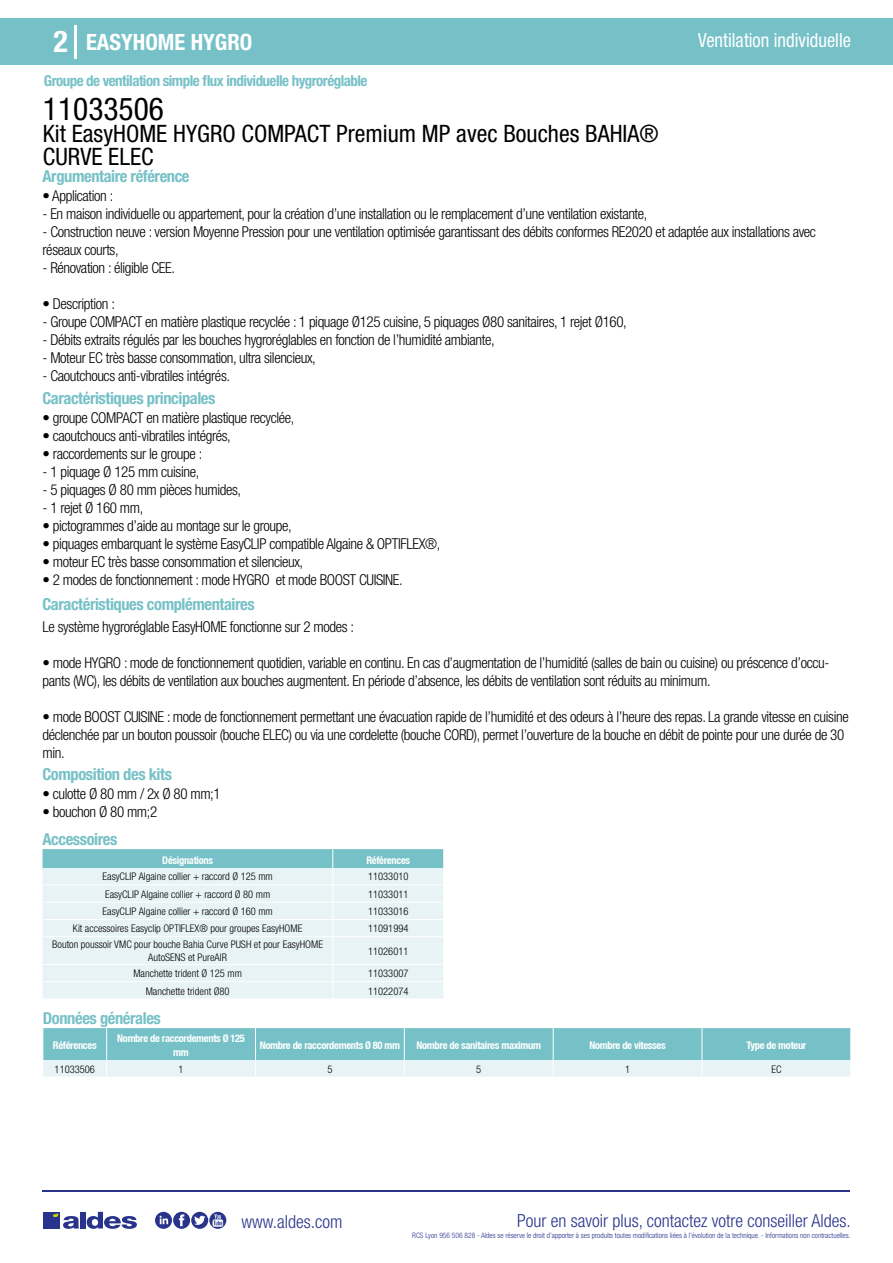
<style>
.page{position:relative;width:893px;height:1263px;background:#fff}
.page>*{position:absolute;margin:0;border:0;box-sizing:border-box;transform-origin:0 0}
.t1{font:condensed 31.5px "Helvetica Neue LT Std";color:#000}
.t2{font:700 condensed 30px "Helvetica Neue LT Std";color:#fff}
.t3{font:condensed 24px/22.5px "Helvetica Neue LT Std";color:#000}
.t4{font:700 condensed 22.5px "Helvetica Neue LT Std";color:#fff}
.t5{font:condensed 19.5px "Helvetica Neue LT Std";color:#fff;scale:.95 1}
.t6{font:300 condensed 18px "Helvetica Neue";color:#28348b}
.t7{font:700 condensed 16.5px "Helvetica Neue LT Std";letter-spacing:-.025em;color:#76c1c7}
.t8{font:300 condensed 15px/18px "Helvetica Neue LT Std";letter-spacing:-.025em;color:#000}
.t9{font:700 condensed 15px "Helvetica Neue LT Std";letter-spacing:-.035em;color:#76c1c7}
.t10{font:300 condensed 10.5px/12.6px "Helvetica Neue";color:#000;text-align:center}
.t11{font:700 condensed 10.5px/13.5px "Helvetica Neue";letter-spacing:-.03em;color:#fff;text-align:center}
.t12{font:300 condensed 7.5px "Helvetica Neue";color:#28348b}
</style>
<div class="page">
<div style="left:0;top:18px;width:893px;height:46px;background:#76c1c7"></div>
<hr style="left:74px;top:25px;width:2px;height:33px;background:#fff">
<hr style="left:43px;top:1190px;width:807px;height:1px;background:#28348b">
<svg style="left:155px;top:1212px;width:71px;height:17px"></svg>
<div style="left:43px;top:1212px;width:17px;height:16px;background:#28348b"></div>
<div style="left:80px;top:1212px;width:6px;height:16px;background:#28348b"></div>
<svg style="left:87px;top:1212px;width:50px;height:17px"></svg>
<svg style="left:53px;top:1213px;width:26px;height:16px"></svg>
<svg style="left:43px;top:849px;width:401px;height:149px;background:#daedef"></svg>
<svg style="left:43px;top:1028px;width:808px;height:49px;background:#9ed2d7"></svg>
<h2 class="t2" style="left:54px;top:24px;width:16px">2</h2>
<h3 class="t4" style="left:86px;top:28px;width:168px">EASYHOME HYGRO</h3>
<h3 class="t5" style="left:698px;top:29px;width:162px">Ventilation individuelle</h3>
<p class="t9" style="left:44px;top:71px;width:325px">Groupe de ventilation simple flux individuelle hygroréglable</p>
<h1 class="t1" style="left:43px;top:91px;width:122px">11033506</h1>
<h3 class="t3" style="left:43px;top:123px;width:617px">Kit EasyHOME HYGRO COMPACT Premium MP avec Bouches BAHIA®<br>CURVE ELEC</h3>
<p class="t7" style="left:43px;top:166px;width:149px">Argumentaire référence</p>
<p class="t8" style="left:43px;top:187px;width:72px">• Application :</p>
<p class="t8" style="left:43px;top:205px;width:606px">- En maison individuelle ou appartement, pour la création d’une installation ou le remplacement d’une ventilation existante,</p>
<p class="t8" style="left:43px;top:223px;width:775px">- Construction neuve : version Moyenne Pression pour une ventilation optimisée garantissant des débits conformes RE2020 et adaptée aux installations avec réseaux courts,</p>
<p class="t8" style="left:43px;top:259px;width:134px">- Rénovation : éligible CEE.</p>
<p class="t8" style="left:43px;top:295px;width:74px">• Description :</p>
<p class="t8" style="left:43px;top:313px;width:586px">- Groupe COMPACT en matière plastique recyclée : 1 piquage Ø125 cuisine, 5 piquages Ø80 sanitaires, 1 rejet Ø160,</p>
<p class="t8" style="left:43px;top:331px;width:454px">- Débits extraits régulés par les bouches hygroréglables en fonction de l’humidité ambiante,</p>
<p class="t8" style="left:43px;top:349px;width:275px">- Moteur EC très basse consommation, ultra silencieux,</p>
<p class="t8" style="left:43px;top:367px;width:189px">- Caoutchoucs anti-vibratiles intégrés.</p>
<p class="t7" style="left:43px;top:388px;width:174px">Caractéristiques principales</p>
<p class="t8" style="left:43px;top:409px;width:254px">• groupe COMPACT en matière plastique recyclée,</p>
<p class="t8" style="left:43px;top:427px;width:190px">• caoutchoucs anti-vibratiles intégrés,</p>
<p class="t8" style="left:43px;top:445px;width:161px">• raccordements sur le groupe :</p>
<p class="t8" style="left:43px;top:463px;width:158px">- 1 piquage Ø 125 mm cuisine,</p>
<p class="t8" style="left:43px;top:481px;width:200px">- 5 piquages Ø 80 mm pièces humides,</p>
<p class="t8" style="left:43px;top:499px;width:102px">- 1 rejet Ø 160 mm,</p>
<p class="t8" style="left:43px;top:517px;width:251px">• pictogrammes d’aide au montage sur le groupe,</p>
<p class="t8" style="left:43px;top:535px;width:399px">• piquages embarquant le système EasyCLIP compatible Algaine &amp; OPTIFLEX®,</p>
<p class="t8" style="left:43px;top:553px;width:262px">• moteur EC très basse consommation et silencieux,</p>
<p class="t8" style="left:43px;top:571px;width:362px">• 2 modes de fonctionnement : mode HYGRO et mode BOOST CUISINE.</p>
<p class="t7" style="left:43px;top:594px;width:214px">Caractéristiques complémentaires</p>
<p class="t8" style="left:43px;top:617px;width:313px">Le système hygroréglable EasyHOME fonctionne sur 2 modes :</p>
<p class="t8" style="left:43px;top:653px;width:788px">• mode HYGRO : mode de fonctionnement quotidien, variable en continu. En cas d’augmentation de l’humidité (salles de bain ou cuisine) ou préscence d’occu&shy;pants (WC), les débits de ventilation aux bouches augmentent. En période d’absence, les débits de ventilation sont réduits au minimum.</p>
<p class="t8" style="left:43px;top:707px;width:808px">• mode BOOST CUISINE : mode de fonctionnement permettant une évacuation rapide de l’humidité et des odeurs à l’heure des repas. La grande vitesse en cuisine déclenchée par un bouton poussoir (bouche ELEC) ou via une cordelette (bouche CORD), permet l’ouverture de la bouche en débit de pointe pour une durée de 30 min.</p>
<p class="t7" style="left:43px;top:764px;width:131px">Composition des kits</p>
<p class="t8" style="left:43px;top:785px;width:180px">• culotte Ø 80 mm / 2x Ø 80 mm;1</p>
<p class="t8" style="left:43px;top:803px;width:116px">• bouchon Ø 80 mm;2</p>
<p class="t7" style="left:43px;top:829px;width:76px">Accessoires</p>
<p class="t11" style="left:162px;top:853px;width:52px">Désignations</p>
<p class="t11" style="left:366px;top:853px;width:45px">Références</p>
<p class="t10" style="left:103px;top:870px;width:172px">EasyCLIP Algaine collier + raccord Ø 125 mm</p>
<p class="t10" style="left:368px;top:870px;width:42px">11033010</p>
<p class="t10" style="left:105px;top:888px;width:167px">EasyCLIP Algaine collier + raccord Ø 80 mm</p>
<p class="t10" style="left:368px;top:888px;width:42px">11033011</p>
<p class="t10" style="left:103px;top:905px;width:172px">EasyCLIP Algaine collier + raccord Ø 160 mm</p>
<p class="t10" style="left:368px;top:905px;width:42px">11033016</p>
<p class="t10" style="left:73px;top:922px;width:231px">Kit accessoires Easyclip OPTIFLEX® pour groupes EasyHOME</p>
<p class="t10" style="left:368px;top:922px;width:42px">11091994</p>
<p class="t10" style="left:52px;top:938px;width:272px">Bouton poussoir VMC pour bouche Bahia Curve PUSH et pour EasyHOME<br>AutoSENS et PureAIR</p>
<p class="t10" style="left:368px;top:945px;width:42px">11026011</p>
<p class="t10" style="left:133px;top:967px;width:110px">Manchette trident Ø 125 mm</p>
<p class="t10" style="left:368px;top:967px;width:42px">11033007</p>
<p class="t10" style="left:146px;top:984px;width:85px">Manchette trident Ø80</p>
<p class="t10" style="left:368px;top:984px;width:42px">11022074</p>
<p class="t7" style="left:43px;top:1008px;width:119px">Données générales</p>
<p class="t11" style="left:53px;top:1038px;width:45px">Références</p>
<p class="t11" style="left:117px;top:1032px;width:129px">Nombre de raccordements Ø 125 mm</p>
<p class="t11" style="left:260px;top:1038px;width:142px">Nombre de raccordements Ø 80 mm</p>
<p class="t11" style="left:416px;top:1038px;width:126px">Nombre de sanitaires maximum</p>
<p class="t11" style="left:589px;top:1038px;width:78px">Nombre de vitesses</p>
<p class="t11" style="left:746px;top:1038px;width:62px">Type de moteur</p>
<p class="t10" style="left:55px;top:1062px;width:42px">11033506</p>
<p class="t10" style="left:179px;top:1062px;width:7px">1</p>
<p class="t10" style="left:327px;top:1062px;width:7px">5</p>
<p class="t10" style="left:476px;top:1062px;width:7px">5</p>
<p class="t10" style="left:625px;top:1062px;width:7px">1</p>
<p class="t10" style="left:771px;top:1062px;width:12px">EC</p>
<p class="t6" style="left:241px;top:1211px;width:102px">www.aldes.com</p>
<p class="t6" style="left:517px;top:1211px;width:335px">Pour en savoir plus, contactez votre conseiller Aldes.</p>
<p class="t12" style="left:412px;top:1230px;width:440px">RCS Lyon 956 506 828 - Aldes se réserve le droit d’apporter à ses produits toutes modifications liées à l’évolution de la technique. - Informations non contractuelles.</p>
</div>
